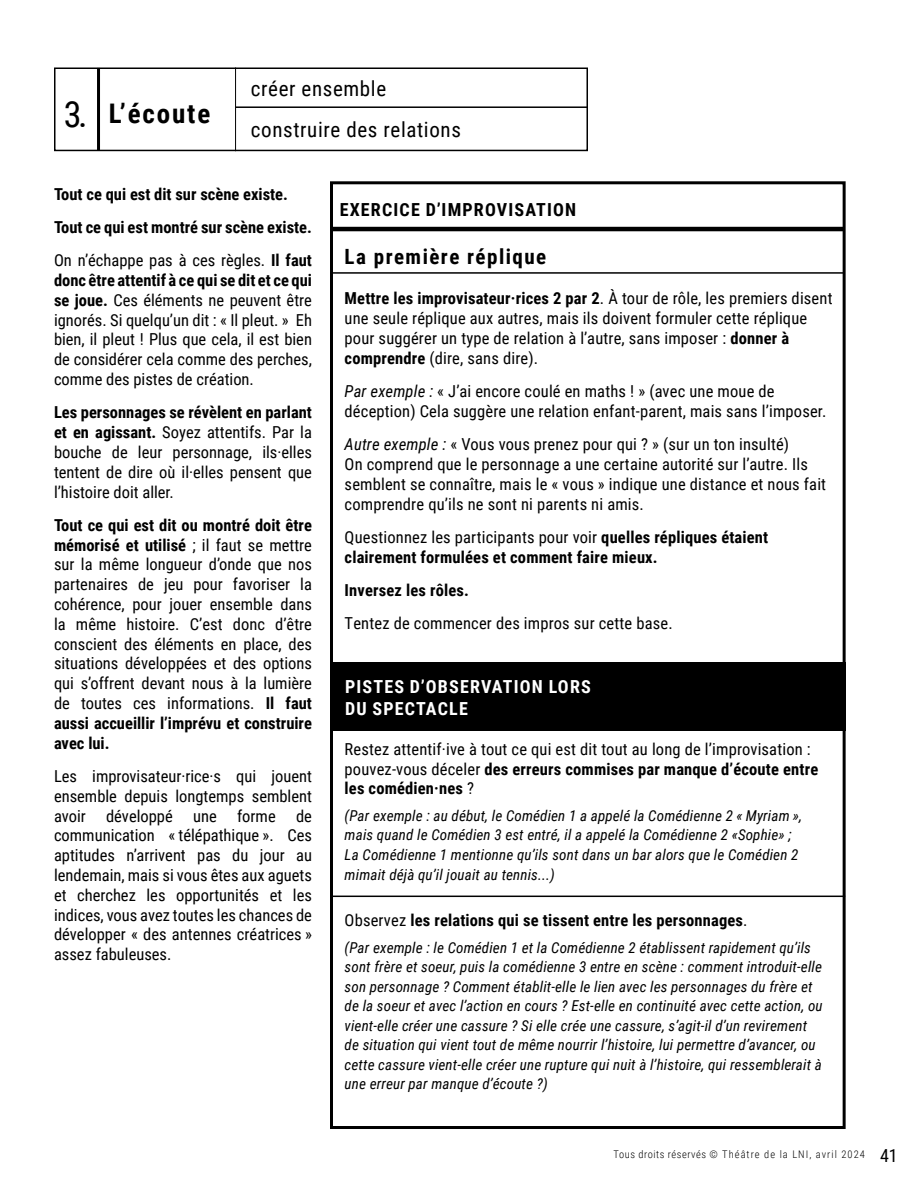
<style>
.page{position:relative;width:918px;height:1188px;background:#fff}
.page>*{position:absolute;margin:0;border:0;box-sizing:border-box;transform-origin:0 0}
.t1{font:36px "Roboto Condensed";color:#000}
.t2{font:700 27px "Roboto Condensed";letter-spacing:.07em;color:#000}
.t3{font:21px/41.1px "Roboto Condensed";letter-spacing:.03em;color:#000}
.t4{font:700 21px "Roboto Condensed";letter-spacing:.07em;color:#000}
.t5{font:700 18px/21.6px "Roboto Condensed";letter-spacing:.065em;color:#fff}
.t6{font:700 18px "Roboto Condensed";letter-spacing:.065em;color:#000}
.t7{font:18px "Roboto Condensed";color:#000}
.t8{font:16.5px/19.8px "Roboto Condensed";letter-spacing:.01em;color:#000;text-align:justify}
.t9{font:700 16.5px/33.3px "Roboto Condensed";letter-spacing:.01em;color:#000}
.t10{font:italic 15px/19.5px "Roboto Condensed";letter-spacing:.01em;color:#000}
.t11{font:300 10.5px "Roboto Condensed";letter-spacing:.095em;color:#000}
.s1{font-weight:400}
.s2{font-weight:700}
.s3{font-style:italic}
</style>
<div class="page">
<div style="left:54px;top:68px;width:534px;height:83px;border:2px solid #000"></div>
<hr style="left:235px;top:68px;width:1px;height:83px;background:#000">
<hr style="left:236px;top:106px;width:351px;height:2px;background:#000">
<div style="left:331px;top:663px;width:515px;height:68px;background:#000"></div>
<div style="left:330px;top:181px;width:516px;height:948px;border:3px solid #000"></div>
<hr style="left:331px;top:227px;width:513px;height:4px;background:#000">
<hr style="left:331px;top:272px;width:513px;height:2px;background:#000">
<hr style="left:331px;top:896px;width:514px;height:1px;background:#000">
<hr style="left:97px;top:68px;width:3px;height:83px;background:#000">
<h1 class="t1" style="left:64px;top:89px;width:26px">3.</h1>
<h2 class="t2" style="left:109px;top:94px;width:103px">L’écoute</h2>
<p class="t3" style="left:251px;top:67px;width:212px">créer ensemble construire des relations</p>
<p class="t9" style="left:54px;top:177px;width:260px">Tout ce qui est dit sur scène existe.<br>Tout ce qui est montré sur scène existe.<br><span class="s1">On n’échappe pas à ces règles.</span> Il faut</p>
<p class="t8" style="left:54px;top:270px;width:260px"><span class="s2">donc être attentif à ce qui se dit et ce qui se joue.</span> Ces éléments ne peuvent être ignorés. Si quelqu’un dit : « Il pleut. » Eh bien, il pleut ! Plus que cela, il est bien de considérer cela comme des perches, comme des pistes de création.</p>
<p class="t8" style="left:54px;top:402px;width:260px"><span class="s2">Les personnages se révèlent en parlant et en agissant.</span> Soyez attentifs. Par la bouche de leur personnage, ils·elles tentent de dire où il·elles pensent que l’histoire doit aller.</p>
<p class="t8" style="left:54px;top:514px;width:260px"><span class="s2">Tout ce qui est dit ou montré doit être mémorisé et utilisé</span> ; il faut se mettre sur la même longueur d’onde que nos partenaires de jeu pour favoriser la cohérence, pour jouer ensemble dans la même histoire. C’est donc d’être conscient des éléments en place, des situations développées et des options qui s’offrent devant nous à la lumière de toutes ces informations. <span class="s2">Il faut aussi accueillir l’imprévu et construire avec lui.</span></p>
<p class="t8" style="left:54px;top:766px;width:260px">Les improvisateur·rice·s qui jouent ensemble depuis longtemps semblent avoir développé une forme de communication « télépathique ». Ces aptitudes n’arrivent pas du jour au lendemain, mais si vous êtes aux aguets et cherchez les opportunités et les indices, vous avez toutes les chances de développer « des antennes créatrices » assez fabuleuses.</p>
<p class="t6" style="left:340px;top:197px;width:238px">EXERCICE D’IMPROVISATION</p>
<p class="t4" style="left:345px;top:242px;width:203px">La première réplique</p>
<p class="t8" style="left:345px;top:288px;width:489px;text-align:left"><span class="s2">Mettre les improvisateur·rices 2 par 2</span>. À tour de rôle, les premiers disent une seule réplique aux autres, mais ils doivent formuler cette réplique pour suggérer un type de relation à l’autre, sans imposer : <span class="s2">donner à comprendre</span> (dire, sans dire).</p>
<p class="t8" style="left:345px;top:381px;width:483px"><span class="s3">Par exemple :</span> « J’ai encore coulé en maths ! » (avec une moue de déception) Cela suggère une relation enfant-parent, mais sans l’imposer.</p>
<p class="t8" style="left:345px;top:434px;width:483px;text-align:left"><span class="s3">Autre exemple :</span> « Vous vous prenez pour qui ? » (sur un ton insulté)<br>On comprend que le personnage a une certaine autorité sur l’autre. Ils semblent se connaître, mais le « vous » indique une distance et nous fait comprendre qu’ils ne sont ni parents ni amis.</p>
<p class="t9" style="left:345px;top:526px;width:425px;line-height:19.8px"><span class="s1">Questionnez les participants pour voir</span> quelles répliques étaient clairement formulées et comment faire mieux.</p>
<p class="t9" style="left:345px;top:573px;width:126px">Inversez les rôles.</p>
<p class="t8" style="left:345px;top:613px;width:330px">Tentez de commencer des impros sur cette base.</p>
<p class="t5" style="left:345px;top:675px;width:247px">PISTES D’OBSERVATION LORS<br>DU SPECTACLE</p>
<p class="t8" style="left:345px;top:739px;width:475px;text-align:left">Restez attentif·ive à tout ce qui est dit tout au long de l’improvisation : pouvez-vous déceler <span class="s2">des erreurs commises par manque d’écoute entre les comédien·nes</span> ?</p>
<p class="t10" style="left:345px;top:805px;width:459px">(Par exemple : au début, le Comédien 1 a appelé la Comédienne 2 « Myriam », mais quand le Comédien 3 est entré, il a appelé la Comédienne 2 «Sophie» ; La Comédienne 1 mentionne qu’ils sont dans un bar alors que le Comédien 2 mimait déjà qu’il jouait au tennis...)</p>
<p class="t9" style="left:345px;top:903px;width:404px"><span class="s1">Observez</span> les relations qui se tissent entre les personnages<span class="s1">.</span></p>
<p class="t10" style="left:345px;top:937px;width:480px">(Par exemple : le Comédien 1 et la Comédienne 2 établissent rapidement qu’ils sont frère et soeur, puis la comédienne 3 entre en scène : comment introduit-elle son personnage ? Comment établit-elle le lien avec les personnages du frère et de la soeur et avec l’action en cours ? Est-elle en continuité avec cette action, ou vient-elle créer une cassure ? Si elle crée une cassure, s’agit-il d’un revirement de situation qui vient tout de même nourrir l’histoire, lui permettre d’avancer, ou cette cassure vient-elle créer une rupture qui nuit à l’histoire, qui ressemblerait à une erreur par manque d’écoute ?)</p>
<p class="t11" style="left:614px;top:1147px;width:253px">Tous droits réservés © Théâtre de la LNI, avril 2024</p>
<p class="t7" style="left:880px;top:1143px;width:19px">41</p>
</div>
